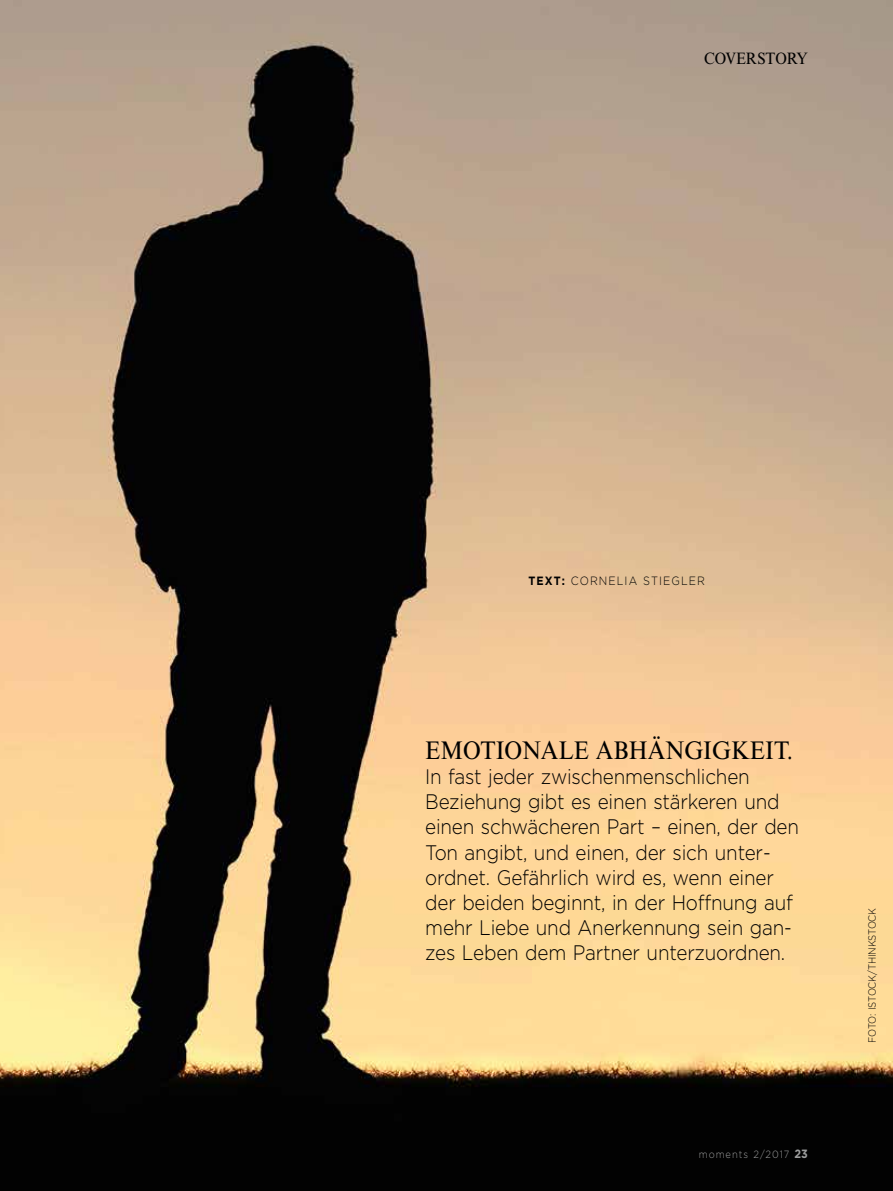
<style>
.page{position:relative;width:893px;height:1191px;background:#fff}
.page>*{position:absolute;margin:0;border:0;box-sizing:border-box;transform-origin:0 0}
.t1{font:25.5px "Times New Roman MT Std";color:#000;scale:.9 1}
.t2{font:300 21px/25.2px "Gotham";letter-spacing:-.01em;color:#000;scale:.9 1}
.t3{font:16.5px "Times New Roman MT Std";color:#000;scale:.9 1}
.t4{font:300 12px "Gotham";letter-spacing:.1em;color:#000;scale:.9 1}
.t5{font:300 10.5px "Gotham";letter-spacing:-.01em;color:#000;scale:.9 1}
.t6{font:300 10.5px "Gotham";color:#9c9d9d;scale:.9 1}
.s1{font-weight:700}
.s2{font-weight:700;font-size:12px}
</style>
<div class="page">
<img style="left:0;top:0;width:893px;height:1191px">
<p class="t3" style="left:704px;top:49px;width:117px">COVERSTORY</p>
<p class="t4" style="left:528px;top:573px;width:198px"><span class="s1">Text:</span> Cornelia stiegler</p>
<p class="t1" style="left:425px;top:735px;width:410px">EMOTIONALE ABHÄNGIGKEIT.</p>
<p class="t2" style="left:425px;top:763px;width:417px">I n fast jeder zwischenmenschlichen Beziehung gibt es einen stärkeren und einen schwächeren Part – einen, der den Ton angibt, und einen, der sich unter&shy;ordnet. Gefährlich wird es, wenn einer der beiden beginnt, in der Hoffnung auf mehr Liebe und Anerkennung sein gan&shy;zes Leben dem Partner unterzuordnen.</p>
<p class="t6" style="left:699px;top:1147px;width:123px">moments 2/2017 <span class="s2">23</span></p>
<p class="t5" style="left:866px;top:1042px;width:151px;rotate:-90deg">foto: istock/thinkstock</p>
</div>
